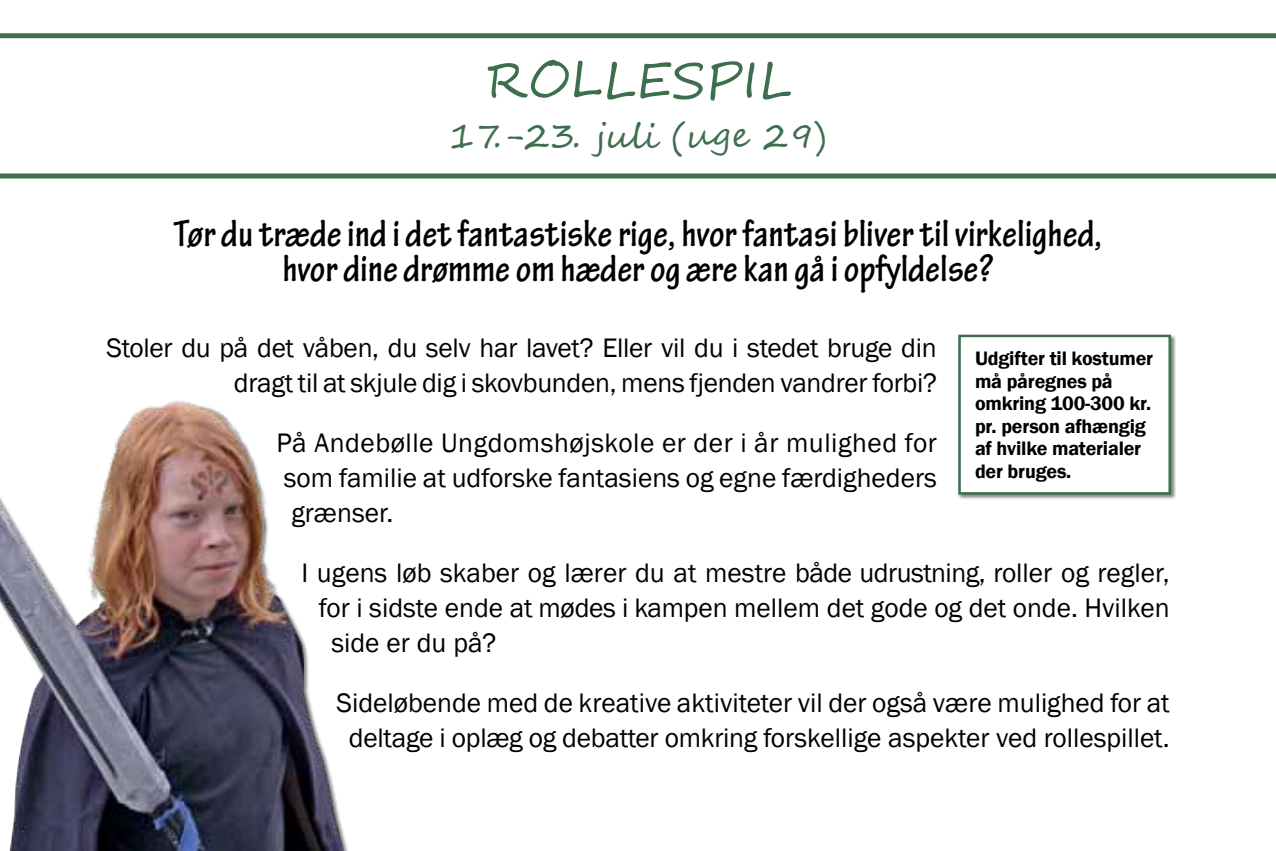
<style>
.page{position:relative;width:1276px;height:851px;background:#fff}
.page>*{position:absolute;margin:0;border:0;box-sizing:border-box;transform-origin:0 0}
.t1{font:50px "Segoe Script";color:#3d6f4f}
.t2{font:700 condensed 40px/35px "Tekton Pro";color:#000;text-align:center}
.t3{font:35px "Segoe Script";color:#3d6f4f}
.t4{font:27.5px/35px "Franklin Gothic";color:#000;text-align:right}
.t5{font:600 20px/22.5px "Franklin Gothic";letter-spacing:-.01em;color:#000}
</style>
<div class="page">
<div style="left:0;top:33px;width:1276px;height:5px;background:#3d6f4f"></div>
<div style="left:0;top:173px;width:1276px;height:5px;background:#3d6f4f"></div>
<img style="left:0;top:400px;width:348px;height:450px">
<div style="left:957px;top:334px;width:219px;height:166px;background:#000;opacity:.5"></div>
<div style="left:959px;top:336px;width:210px;height:157px;background:#fff"></div>
<div style="left:958px;top:334px;width:213px;height:160px;border:2px solid #3d6f4f"></div>
<h1 class="t1" style="left:484px;top:39px;width:309px">ROLLESPIL</h1>
<p class="t3" style="left:449px;top:107px;width:379px">17.-23. juli (uge 29)</p>
<h2 class="t2" style="left:174px;top:217px;width:929px">Tør du træde ind i det fantastiske rige, hvor fantasi bliver til virkelighed, hvor dine drømme om hæder og ære kan gå i opfyldelse?</h2>
<p class="t4" style="left:106px;top:331px;width:832px">Stoler du på det våben, du selv har lavet? Eller vil du i stedet bruge din dragt til at skjule dig i skovbunden, mens fjenden vandrer forbi?</p>
<p class="t4" style="left:276px;top:426px;width:662px;text-align:justify">På Andebølle Ungdomshøjskole er der i år mulighed for som familie at udforske fantasiens og egne færdigheders grænser.</p>
<p class="t4" style="left:301px;top:556px;width:869px">I ugens løb skaber og lærer du at mestre både udrustning, roller og regler,</p>
<p class="t4" style="left:319px;top:591px;width:852px">for i sidste ende at mødes i kampen mellem det gode og det onde. Hvilken</p>
<p class="t4" style="left:331px;top:626px;width:167px">side er du på?</p>
<p class="t4" style="left:336px;top:686px;width:835px;text-align:center">Sideløbende med de kreative aktiviteter vil der også være mulighed for at deltage i oplæg og debatter omkring forskellige aspekter ved rollespillet.</p>
<p class="t5" style="left:975px;top:347px;width:180px">Udgifter til kostumer må påregnes på omkring 100-300 kr. pr. person afhængig af hvilke materialer der bruges.</p>
</div>
